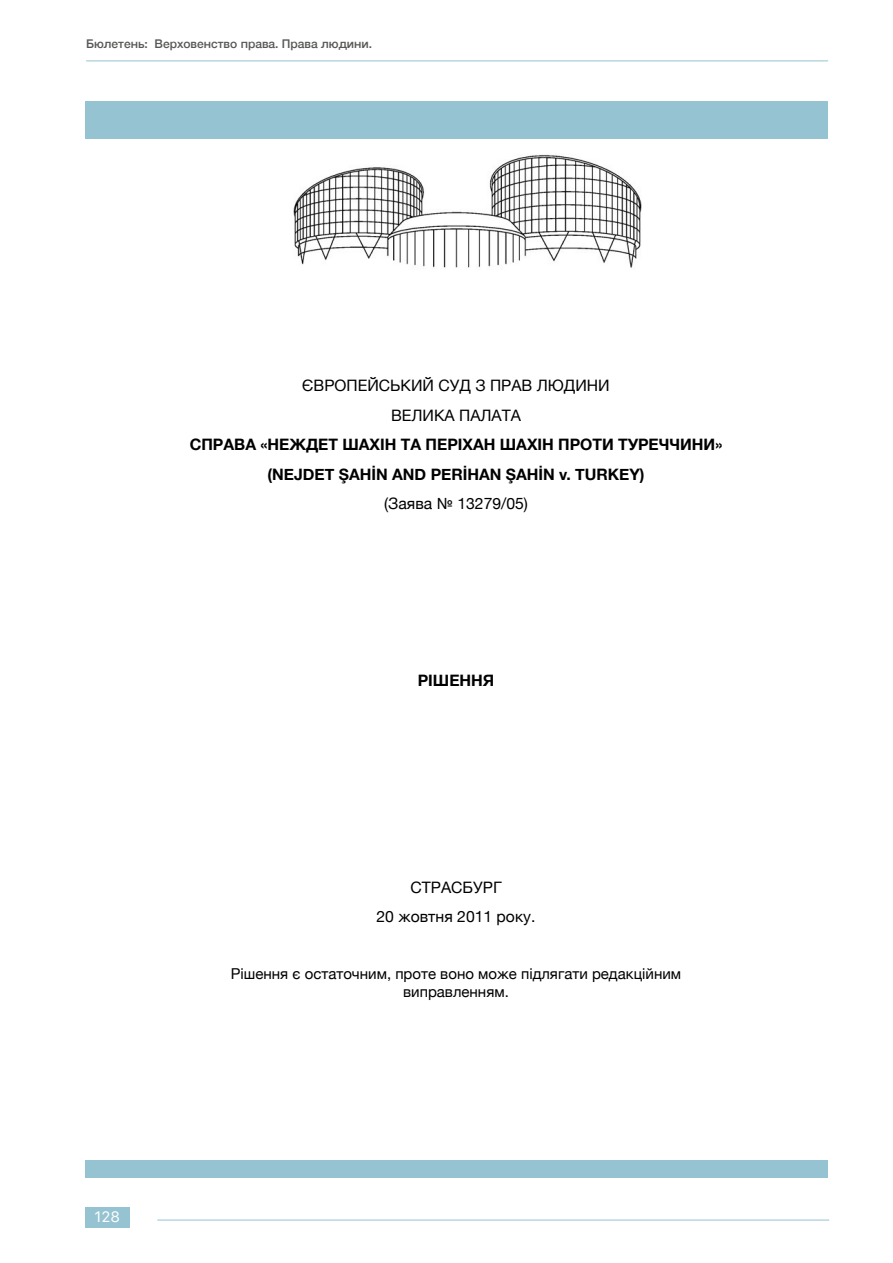
<style>
.page{position:relative;width:893px;height:1263px;background:#fff}
.page>*{position:absolute;margin:0;border:0;box-sizing:border-box;transform-origin:0 0}
.t1{font:700 15.75px/29.5px "Helvetica Neue";color:#000;text-align:center}
.t2{font:15.75px/29.5px "Helvetica Neue";color:#000;text-align:center}
.t3{font:15px/18px "Helvetica Neue";color:#000;text-align:center}
.t4{font:15px "SF Pro Text";color:#fff}
.t5{font:500 12px "Helvetica Neue";color:#575756}
</style>
<div class="page">
<hr style="left:157px;top:1220px;width:672px;height:1px;background:#95c3d2">
<div style="left:85px;top:1208px;width:45px;height:20px;background:#95c3d2"></div>
<hr style="left:86px;top:61px;width:742px;height:1px;background:#95c3d2">
<div style="left:85px;top:101px;width:742px;height:37px;background:#95c3d2"></div>
<img style="left:293px;top:154px;width:349px;height:114px">
<div style="left:85px;top:1161px;width:742px;height:17px;background:#95c3d2"></div>
<p class="t5" style="left:86px;top:34px;width:288px">Бюлетень: Верховенство права. Права людини.</p>
<p class="t2" style="left:302px;top:372px;width:309px">ЄВРОПЕЙСЬКИЙ СУД З ПРАВ ЛЮДИНИ<br>ВЕЛИКА ПАЛАТА</p>
<p class="t1" style="left:190px;top:430px;width:534px">СПРАВА «НЕЖДЕТ ШАХІН ТА ПЕРІХАН ШАХІН ПРОТИ ТУРЕЧЧИНИ» (NEJDET ŞAHİN AND PERİHAN ŞAHİN v. TURKEY)</p>
<p class="t2" style="left:384px;top:490px;width:145px">(Заява № 13279/05)</p>
<p class="t1" style="left:418px;top:666px;width:78px">РІШЕННЯ</p>
<p class="t2" style="left:376px;top:873px;width:161px">СТРАСБУРГ<br>20 жовтня 2011 року.</p>
<p class="t4" style="left:95px;top:1206px;width:27px">128</p>
<p class="t3" style="left:231px;top:965px;width:452px">Рішення є остаточним, проте воно може підлягати редакційним виправленням.</p>
</div>
